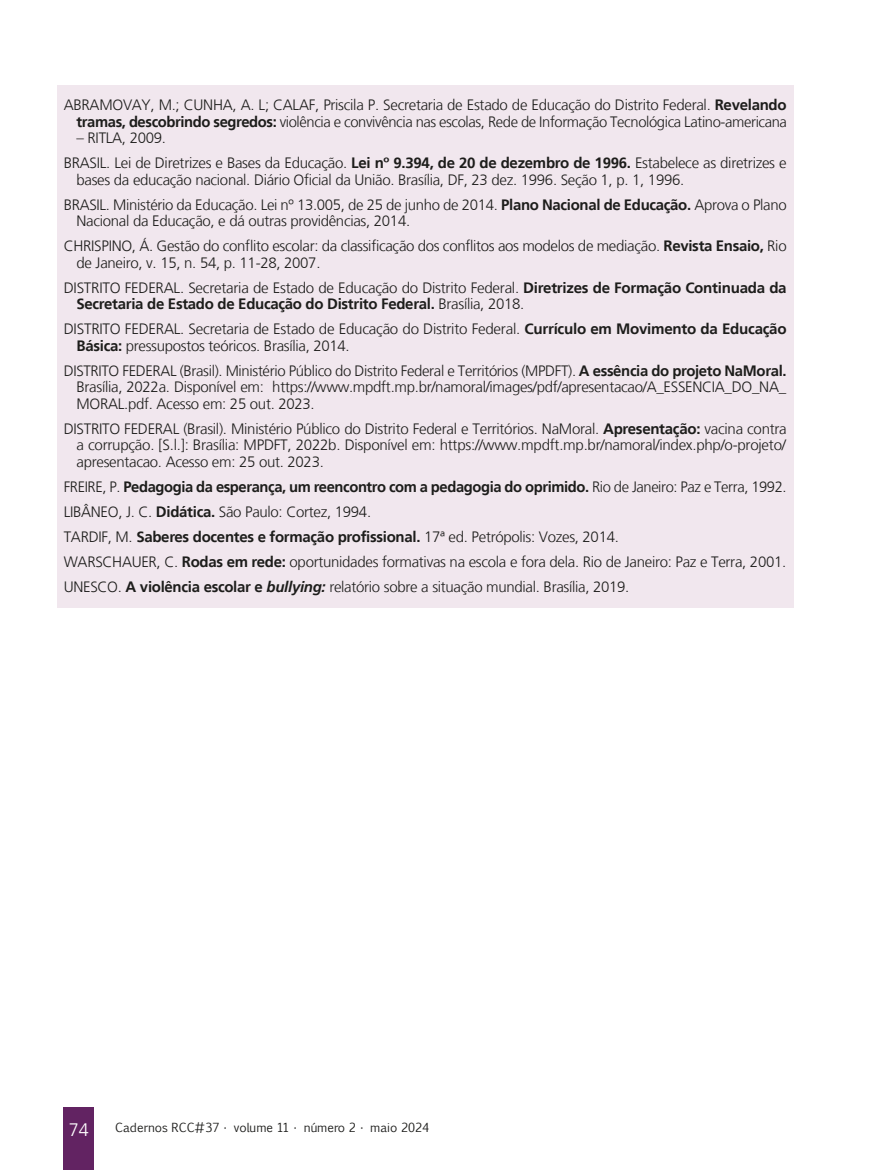
<style>
.page{position:relative;width:893px;height:1170px;background:#fff}
.page>*{position:absolute;margin:0;border:0;box-sizing:border-box;transform-origin:0 0}
.t1{font:300 18px "Frutiger LT";color:#fff}
.Referências__10{font:300 15px/16.5px "Frutiger LT";letter-spacing:-.02em;color:#1d1d1b}
.Referências__10-2{font:700 15px/16.5px "Frutiger LT";letter-spacing:-.025em;color:#1d1d1b}
.t2{font:12px "Euphemia CAS";color:#1d1d1b}
.s1{font-weight:700}
.s2{font-weight:300}
.s3{font-weight:700;font-style:italic}
</style>
<div class="page">
<div style="left:64px;top:1107px;width:30px;height:62px;background:#622362"></div>
<div style="left:57px;top:85px;width:737px;height:522px;background:#f1e7ee"></div>
<p class="Referências__10" style="left:64px;top:97px;width:725px;text-align:right">ABRAMOVAY, M.; CUNHA, A. L; CALAF, Priscila P. Secretaria de Estado de Educação do Distrito Federal. <span class="s1">Revelando tramas, descobrindo segredos:</span> violência e convivência nas escolas, Rede de Informação Tecnológica Latino-americana</p>
<p class="Referências__10" style="left:77px;top:130px;width:91px">– RITLA, 2009.</p>
<p class="Referências__10" style="left:77px;top:155px;width:712px;text-indent:-13px">BRASIL. Lei de Diretrizes e Bases da Educação. <span class="s1">Lei nº 9.394, de 20 de dezembro de 1996.</span> Estabelece as diretrizes e bases da educação nacional. Diário Oficial da União. Brasília, DF, 23 dez. 1996. Seção 1, p. 1, 1996.</p>
<p class="Referências__10" style="left:77px;top:196px;width:712px;text-indent:-13px">BRASIL. Ministério da Educação. Lei nº 13.005, de 25 de junho de 2014. <span class="s1">Plano Nacional de Educação.</span> Aprova o Plano<br>Nacional da Educação, e dá outras providências, 2014.</p>
<p class="Referências__10" style="left:77px;top:238px;width:712px;text-indent:-13px">CHRISPINO, Á. Gestão do conflito escolar: da classificação dos conflitos aos modelos de mediação. <span class="s1">Revista Ensaio,</span> Rio de Janeiro, v. 15, n. 54, p. 11-28, 2007.</p>
<p class="Referências__10-2" style="left:77px;top:279px;width:712px;text-indent:-13px"><span class="s2">DISTRITO FEDERAL. Secretaria de Estado de Educação do Distrito Federal.</span> Diretrizes de Formação Continuada da<br>Secretaria de Estado de Educação do Distrito Federal. <span class="s2">Brasília, 2018.</span></p>
<p class="Referências__10" style="left:77px;top:321px;width:712px;text-indent:-13px">DISTRITO FEDERAL. Secretaria de Estado de Educação do Distrito Federal. <span class="s1">Currículo em Movimento da Educação<br>Básica:</span> pressupostos teóricos. Brasília, 2014.</p>
<p class="Referências__10" style="left:77px;top:362px;width:712px;text-align:justify;text-indent:-13px">DISTRITO FEDERAL (Brasil). Ministério Público do Distrito Federal e Territórios (MPDFT). <span class="s1">A essência do projeto NaMoral.<br></span>Brasília, 2022a. Disponível em: https://www.mpdft.mp.br/namoral/images/pdf/apresentacao/A_ESSENCIA_DO_NA_ MORAL.pdf. Acesso em: 25 out. 2023.</p>
<p class="Referências__10" style="left:77px;top:420px;width:712px;text-align:justify;text-indent:-13px">DISTRITO FEDERAL (Brasil). Ministério Público do Distrito Federal e Territórios. NaMoral. <span class="s1">Apresentação:</span> vacina contra a corrupção. [S.l.]: Brasília: MPDFT, 2022b. Disponível em: https://www.mpdft.mp.br/namoral/index.php/o-projeto/ apresentacao. Acesso em: 25 out. 2023.</p>
<p class="Referências__10-2" style="left:64px;top:478px;width:724px"><span class="s2">FREIRE, P.</span> Pedagogia da esperança, um reencontro com a pedagogia do oprimido. <span class="s2">Rio de Janeiro: Paz e Terra, 1992.</span></p>
<p class="Referências__10" style="left:64px;top:503px;width:309px">LIBÂNEO, J. C. <span class="s1">Didática.</span> São Paulo: Cortez, 1994.</p>
<p class="Referências__10" style="left:64px;top:528px;width:557px">TARDIF, M. <span class="s1">Saberes docentes e formação profissional.</span> 17ª ed. Petrópolis: Vozes, 2014.</p>
<p class="Referências__10" style="left:64px;top:553px;width:724px">WARSCHAUER, C. <span class="s1">Rodas em rede:</span> oportunidades formativas na escola e fora dela. Rio de Janeiro: Paz e Terra, 2001.</p>
<p class="Referências__10" style="left:64px;top:578px;width:567px">UNESCO. <span class="s1">A violência escolar e</span> <span class="s3">bullying:</span> relatório sobre a situação mundial. Brasília, 2019.</p>
<p class="t1" style="left:69px;top:1119px;width:22px">74</p>
<p class="t2" style="left:115px;top:1119px;width:315px">Cadernos RCC#37 • volume 11 • número 2 • maio 2024</p>
</div>
